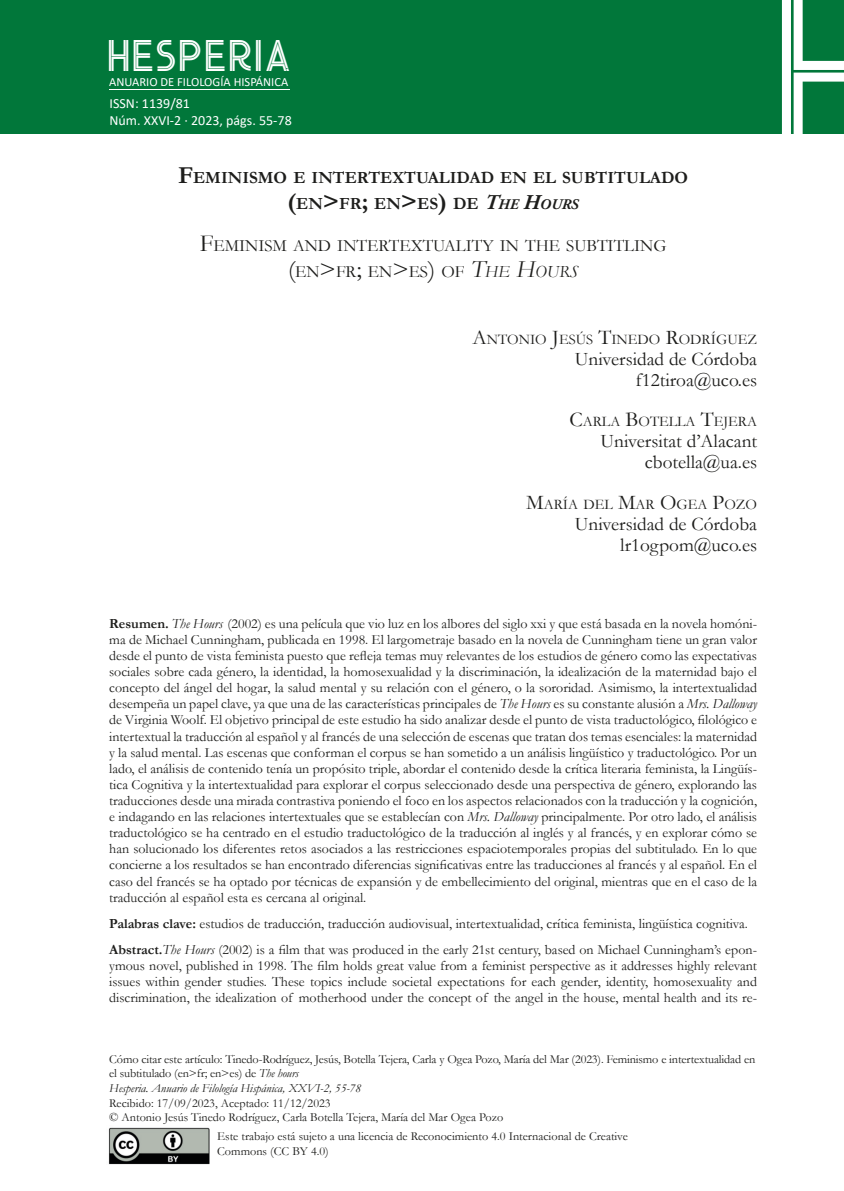
<style>
.page{position:relative;width:844px;height:1191px;background:#fff}
.page>*{position:absolute;margin:0;border:0;box-sizing:border-box;transform-origin:0 0}
.t1{font:200.9px "Urban Inline";color:#fff}
.t2{font:44.62px "Urban Inline";letter-spacing:.1em;color:#fff}
.t3{font:19.25px/21px "Garamond";color:#1d1d1b;text-align:right}
.t4{font:700 17.15px/26.2px "Garamond";color:#1d1d1b;text-align:center}
.t5{font:17.15px/26.2px "Garamond";color:#1d1d1b;text-align:center}
.t6{font:14.7px "Garamond";color:#1d1d1b}
.t7{font:14px/16.1px "Garamond";color:#1d1d1b;text-align:justify}
.t8{font:14px/16.8px "Calibri";color:#fff}
.t9{font:12.42px "Calibri";color:#fff}
.t10{font:12.25px/14.7px "Garamond";color:#1d1d1b}
.s1{font-size:24.5px}
.s2{font-family:"Adobe Garamond Pro";font-style:italic;font-size:21px}
.s3{font-family:"Adobe Garamond Pro";font-style:italic;font-size:14.7px}
.s4{font-style:italic;font-size:24.5px}
.s5{font-style:italic}
.s6{font-size:21px}
.s7{font-weight:700}
</style>
<div class="page">
<div style="left:0;top:0;width:843px;height:134px;background:#01773a"></div>
<img style="left:108px;top:1127px;width:102px;height:38px">
<hr style="left:109px;top:89px;width:180px;height:1px;background:#fff">
<h2 class="t2" style="left:109px;top:35px;width:182px">HESPERIA</h2>
<p class="t9" style="left:109px;top:73px;width:180px">ANUARIO DE FILOLOGÍA HISPÁNICA</p>
<p class="t8" style="left:109px;top:94px;width:184px">ISSN: 1139/81<br>Núm. XXVI-2 · 2023, págs. 55-78</p>
<p class="t4" style="left:178px;top:165px;width:511px"><span class="s1">F</span>EMINISMO E INTERTEXTUALIDAD EN EL SUBTITULADO <span class="s1">(</span>EN<span class="s1">&gt;</span>FR<span class="s1">;</span> EN<span class="s1">&gt;</span>ES<span class="s1">)</span> DE <span class="s2">T</span><span class="s3">HE</span> <span class="s2">H</span><span class="s3">OURS</span></p>
<p class="t5" style="left:200px;top:231px;width:468px"><span class="s1">F</span>EMINISM AND INTERTEXTUALITY IN THE SUBTITLING <span class="s1">(</span>EN<span class="s1">&gt;</span>FR<span class="s1">;</span> EN<span class="s1">&gt;</span>ES<span class="s1">)</span> OF <span class="s4">T</span><span class="s5">HE</span> <span class="s4">H</span><span class="s5">OURS</span></p>
<p class="t6" style="left:472px;top:330px;width:286px"><span class="s6">A</span>NTONIO <span class="s6">J</span>ESÚS <span class="s6">T</span>INEDO <span class="s6">R</span>ODRÍGUEZ</p>
<h3 class="t3" style="left:574px;top:348px;width:184px">Universidad de Córdoba f12tiroa@uco.es</h3>
<p class="t6" style="left:569px;top:412px;width:189px"><span class="s6">C</span>ARLA <span class="s6">B</span>OTELLA <span class="s6">T</span>EJERA</p>
<h3 class="t3" style="left:600px;top:430px;width:158px">Universitat d’Alacant cbotella@ua.es</h3>
<p class="t6" style="left:526px;top:494px;width:232px"><span class="s6">M</span>ARÍA DEL <span class="s6">M</span>AR <span class="s6">O</span>GEA <span class="s6">P</span>OZO</p>
<h3 class="t3" style="left:574px;top:513px;width:184px">Universidad de Córdoba lr1ogpom@uco.es</h3>
<h1 class="t1" style="left:781px;top:-25px;width:92px">H</h1>
<p class="t7" style="left:109px;top:615px;width:649px"><span class="s7">Resumen.</span> <span class="s5">The Hours</span> (2002) es una película que vio luz en los albores del siglo xxi y que está basada en la novela homóni&shy;ma de Michael Cunningham, publicada en 1998. El largometraje basado en la novela de Cunningham tiene un gran valor desde el punto de vista feminista puesto que refleja temas muy relevantes de los estudios de género como las expectativas sociales sobre cada género, la identidad, la homosexualidad y la discriminación, la idealización de la maternidad bajo el concepto del ángel del hogar, la salud mental y su relación con el género, o la sororidad. Asimismo, la intertextualidad desempeña un papel clave, ya que una de las características principales de <span class="s5">The Hours</span> es su constante alusión a <span class="s5">Mrs. Dalloway </span>de Virginia Woolf. El objetivo principal de este estudio ha sido analizar desde el punto de vista traductológico, filológico e intertextual la traducción al español y al francés de una selección de escenas que tratan dos temas esenciales: la maternidad y la salud mental. Las escenas que conforman el corpus se han sometido a un análisis lingüístico y traductológico. Por un lado, el análisis de contenido tenía un propósito triple, abordar el contenido desde la crítica literaria feminista, la Lingüís&shy;tica Cognitiva y la intertextualidad para explorar el corpus seleccionado desde una perspectiva de género, explorando las traducciones desde una mirada contrastiva poniendo el foco en los aspectos relacionados con la traducción y la cognición, e indagando en las relaciones intertextuales que se establecían con <span class="s5">Mrs. Dalloway</span> principalmente. Por otro lado, el análisis traductológico se ha centrado en el estudio traductológico de la traducción al inglés y al francés, y en explorar cómo se han solucionado los diferentes retos asociados a las restricciones espaciotemporales propias del subtitulado. En lo que concierne a los resultados se han encontrado diferencias significativas entre las traducciones al francés y al español. En el caso del francés se ha optado por técnicas de expansión y de embellecimiento del original, mientras que en el caso de la traducción al español esta es cercana al original.</p>
<p class="t7" style="left:109px;top:910px;width:649px;line-height:26.1px"><span class="s7">Palabras clave:</span> estudios de traducción, traducción audiovisual, intertextualidad, crítica feminista, lingüística cognitiva.<br><span class="s7">Abstract.</span><span class="s5">The Hours</span> (2002) is a film that was produced in the early 21st century, based on Michael Cunningham’s epon-</p>
<p class="t7" style="left:109px;top:957px;width:649px">ymous novel, published in 1998. The film holds great value from a feminist perspective as it addresses highly relevant issues within gender studies. These topics include societal expectations for each gender, identity, homosexuality and discrimination, the idealization of motherhood under the concept of the angel in the house, mental health and its re-</p>
<p class="t10" style="left:109px;top:1051px;width:647px">Cómo citar este artículo: Tinedo-Rodríguez, Jesús, Botella Tejera, Carla y Ogea Pozo, María del Mar (2023). Feminismo e intertextualidad en el subtitulado (en&gt;fr; en&gt;es) de <span class="s5">The hours<br>Hesperia. Anuario de Filología Hispánica, XXVI-2, 55-78</span></p>
<p class="t10" style="left:109px;top:1095px;width:395px">Recibido: 17/09/2023, Aceptado: 11/12/2023<br>© Antonio Jesús Tinedo Rodríguez, Carla Botella Tejera, María del Mar Ogea Pozo</p>
<p class="t10" style="left:217px;top:1128px;width:412px">Este trabajo está sujeto a una licencia de Reconocimiento 4.0 Internacional de Creative<br>Commons (CC BY 4.0)</p>
</div>
